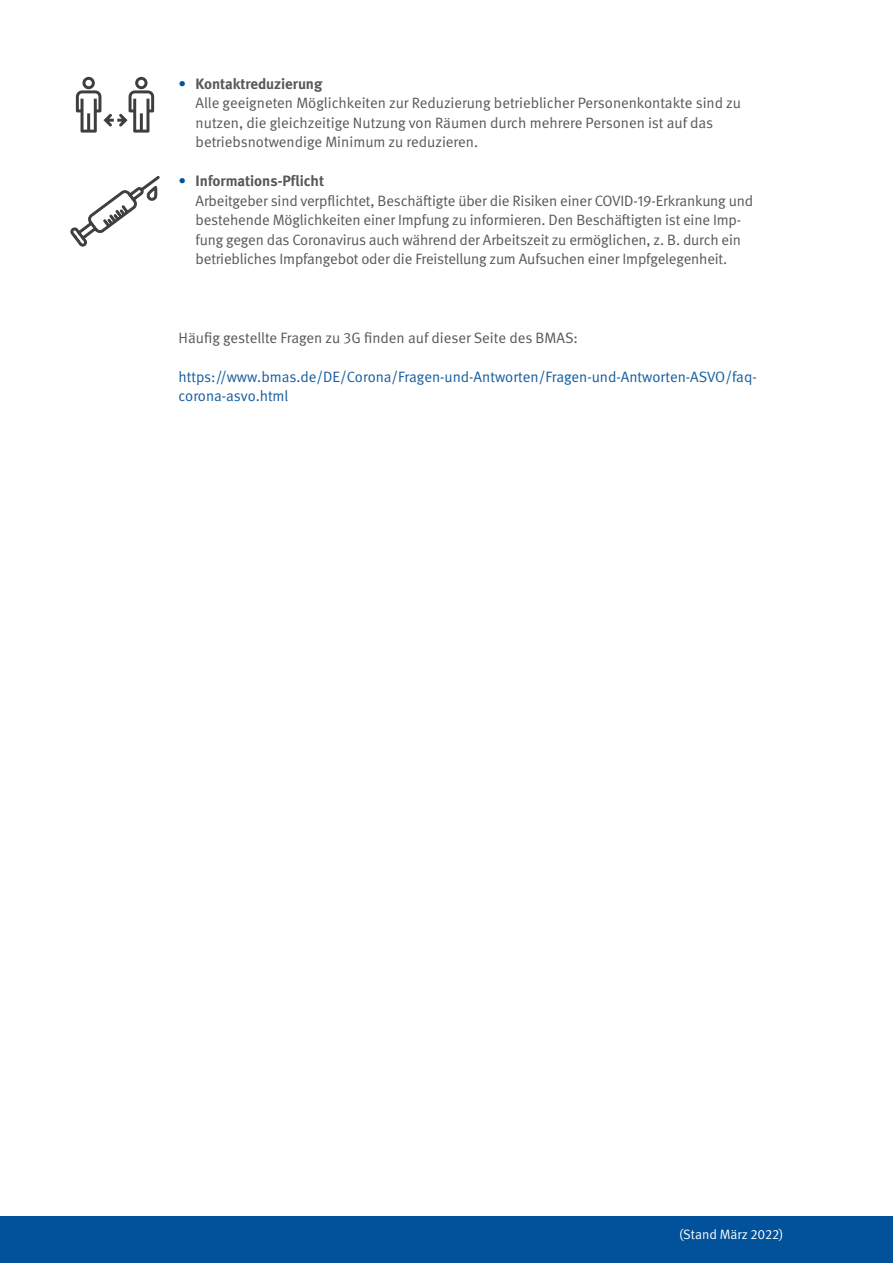
<style>
.page{position:relative;width:893px;height:1263px;background:#fff}
.page>*{position:absolute;margin:0;border:0;box-sizing:border-box;transform-origin:0 0}
.t1{font:15px/19.5px "DGUV Meta";letter-spacing:-.01em;color:#57585a}
.t2{font:15px/19.5px "DGUV Meta";color:#175d9e}
.t3{font:13.5px "DGUV Meta";color:#fff}
.s1{color:#01519b}
.s2{font-weight:700}
</style>
<div class="page">
<div style="left:0;top:1216px;width:893px;height:47px;background:#01519b"></div>
<svg style="left:76px;top:77px;width:78px;height:56px"></svg>
<svg style="left:70px;top:176px;width:90px;height:71px"></svg>
<p class="t1" style="left:196px;top:74px;width:547px;text-indent:-17px"><span class="s1">•</span> <span class="s2">Kontaktreduzierung<br></span>Alle geeigneten Möglichkeiten zur Reduzierung betrieblicher Personenkontakte sind zu nutzen, die gleichzeitige Nutzung von Räumen durch mehrere Personen ist auf das betriebsnotwendige Minimum zu reduzieren.</p>
<p class="t1" style="left:196px;top:172px;width:559px;text-indent:-17px"><span class="s1">•</span> <span class="s2">Informations-Pflicht<br></span>Arbeitgeber sind verpflichtet, Beschäftigte über die Risiken einer COVID-19-Erkrankung und bestehende Möglichkeiten einer Impfung zu informieren. Den Beschäftigten ist eine Imp&shy;fung gegen das Coronavirus auch während der Arbeitszeit zu ermöglichen, z. B. durch ein betriebliches Impfangebot oder die Freistellung zum Aufsuchen einer Impfgelegenheit.</p>
<p class="t1" style="left:179px;top:328px;width:401px">Häufig gestellte Fragen zu 3G finden auf dieser Seite des BMAS:</p>
<p class="t2" style="left:179px;top:367px;width:580px">https://www.bmas.de/DE/Corona/Fragen-und-Antworten/Fragen-und-Antworten-ASVO/faq&shy;corona-asvo.html</p>
<p class="t3" style="left:679px;top:1227px;width:106px">(Stand März 2022)</p>
</div>
